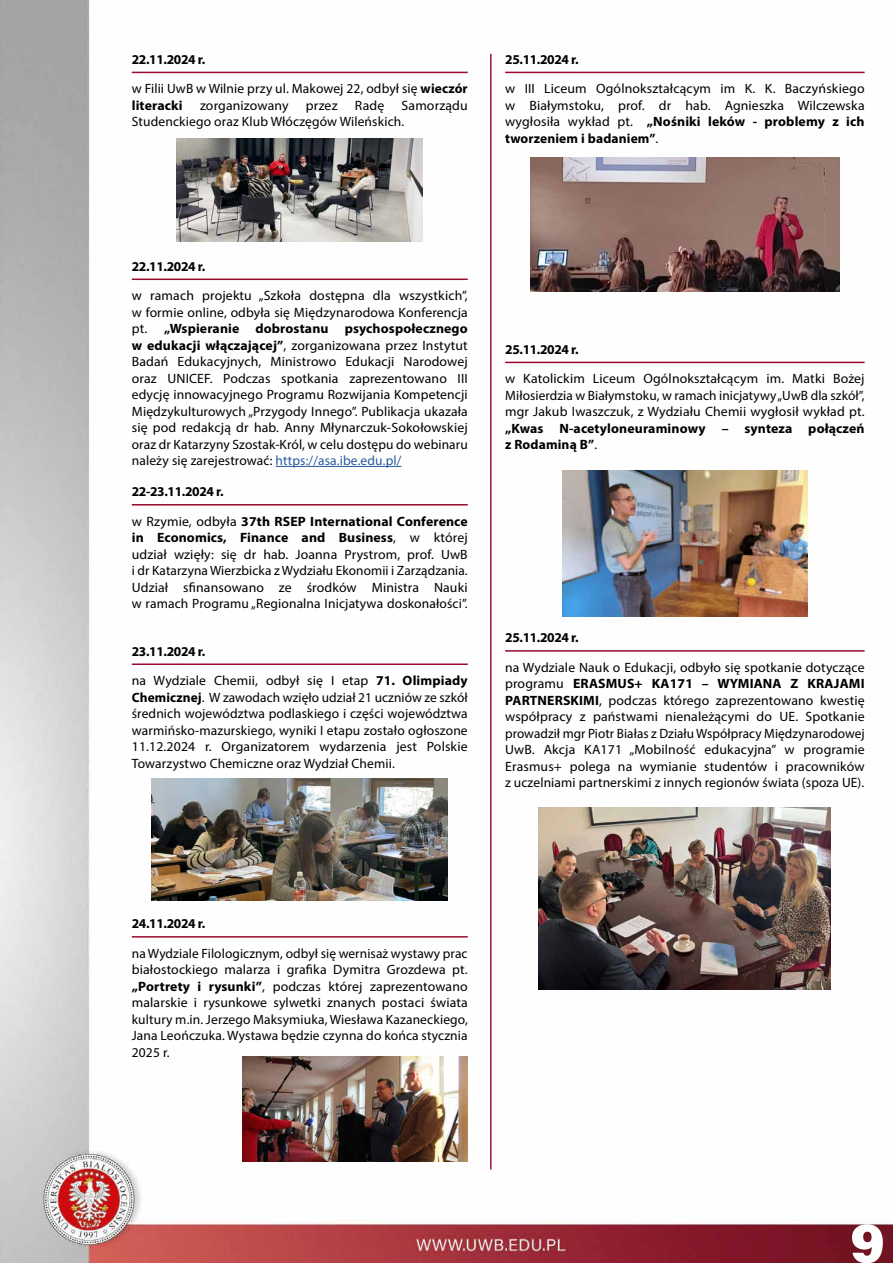
<style>
.page{position:relative;width:893px;height:1263px;background:#fff}
.page>*{position:absolute;margin:0;border:0;box-sizing:border-box;transform-origin:0 0}
.t1{font:57px "Acumin Variable Concept";color:#fff}
.Informator{font:13.5px/16.5px "Myriad Pro";letter-spacing:.01em;color:#000;text-align:justify}
.Daty_z_kreską{font:700 13.5px "Myriad Pro";letter-spacing:-.025em;color:#000}
.s1{font-weight:700}
.s2{color:#275b9b}
</style>
<div class="page">
<img style="left:0;top:0;width:893px;height:1263px">
<hr style="left:490px;top:54px;width:2px;height:1115px;background:#981732">
<hr style="left:132px;top:72px;width:336px;height:1px;background:#990a2c">
<hr style="left:132px;top:279px;width:336px;height:1px;background:#990a2c">
<hr style="left:276px;top:466px;width:125px;height:1px;background:#275b9b">
<hr style="left:132px;top:504px;width:336px;height:1px;background:#990a2c">
<hr style="left:132px;top:663px;width:336px;height:2px;background:#990a2c">
<hr style="left:132px;top:936px;width:336px;height:1px;background:#990a2c">
<img style="left:177px;top:139px;width:246px;height:102px">
<img style="left:152px;top:779px;width:296px;height:121px">
<img style="left:242px;top:1056px;width:226px;height:105px">
<hr style="left:505px;top:72px;width:360px;height:1px;background:#990a2c">
<hr style="left:505px;top:362px;width:360px;height:1px;background:#990a2c">
<hr style="left:505px;top:650px;width:360px;height:2px;background:#990a2c">
<img style="left:530px;top:157px;width:310px;height:134px">
<img style="left:562px;top:470px;width:246px;height:146px">
<img style="left:539px;top:807px;width:292px;height:183px">
<p class="Daty_z_kreską" style="left:132px;top:51px;width:75px">22.11.2024 r.</p>
<p class="Informator" style="left:132px;top:80px;width:337px">w Filii UwB w Wilnie przy ul. Makowej 22, odbył się <span class="s1">wieczór literacki</span></p>
<p class="Informator" style="left:132px;top:97px;width:337px;text-indent:270px">Samorządu<br>Studenckiego oraz Klub Włóczęgów Wileńskich.</p>
<p class="Informator" style="left:200px;top:97px;width:90px">zorganizowany</p>
<p class="Informator" style="left:306px;top:97px;width:33px">przez</p>
<p class="Informator" style="left:355px;top:97px;width:31px">Radę</p>
<p class="Daty_z_kreską" style="left:505px;top:51px;width:75px">25.11.2024 r.</p>
<p class="Informator" style="left:505px;top:80px;width:361px">w III Liceum Ogólnokształcącym im K. K. Baczyńskiego w Białymstoku, prof. dr hab. Agnieszka Wilczewska wygłosiła wykład pt. <span class="s1">„Nośniki leków - problemy z ich tworzeniem i badaniem”</span>.</p>
<p class="Daty_z_kreską" style="left:132px;top:257px;width:75px">22.11.2024 r.</p>
<p class="Informator" style="left:132px;top:287px;width:337px">w ramach projektu „Szkoła dostępna dla wszystkich”, w formie online, odbyła się Międzynarodowa Konferencja pt. <span class="s1">„Wspieranie dobrostanu psychospołecznego w edukacji włączającej”</span>, zorganizowana przez Instytut Badań Edukacyjnych, Ministrowo Edukacji Narodowej oraz UNICEF. Podczas spotkania zaprezentowano III edycję innowacyjnego Programu Rozwijania Kompetencji Międzykulturowych „Przygody Innego”. Publikacja ukazała się pod redakcją dr hab. Anny Młynarczuk-Sokołowskiej oraz dr Katarzyny Szostak-Król, w celu dostępu do webinaru należy się zarejestrować: <span class="s2">https://asa.ibe.edu.pl/</span></p>
<p class="Daty_z_kreską" style="left:132px;top:483px;width:93px">22-23.11.2024 r.</p>
<p class="Informator" style="left:132px;top:512px;width:337px">w Rzymie, odbyła <span class="s1">37th RSEP International Conference in Economics, Finance and Business</span>, w której udział wzięły: się dr hab. Joanna Prystrom, prof. UwB i dr Katarzyna Wierzbicka z Wydziału Ekonomii i Zarządzania.<br>Udział sfinansowano ze środków Ministra Nauki w ramach Programu „Regionalna Inicjatywa doskonałości”.</p>
<p class="Daty_z_kreską" style="left:132px;top:642px;width:75px">23.11.2024 r.</p>
<p class="Informator" style="left:132px;top:672px;width:337px">na Wydziale Chemii, odbył się I etap <span class="s1">71. Olimpiady Chemicznej</span>. W zawodach wzięło udział 21 uczniów ze szkół średnich województwa podlaskiego i części województwa warmińsko-mazurskiego, wyniki I etapu zostało ogłoszone 11.12.2024 r. Organizatorem wydarzenia jest Polskie Towarzystwo Chemiczne oraz Wydział Chemii.</p>
<p class="Daty_z_kreską" style="left:505px;top:341px;width:75px">25.11.2024 r.</p>
<p class="Informator" style="left:505px;top:370px;width:361px">w Katolickim Liceum Ogólnokształcącym im. Matki Bożej Miłosierdzia w Białymstoku, w ramach inicjatywy „UwB dla szkół”, mgr Jakub Iwaszczuk, z Wydziału Chemii wygłosił wykład pt. <span class="s1">„Kwas N-acetyloneuraminowy – synteza połączeń z Rodaminą B”</span>.</p>
<p class="Daty_z_kreską" style="left:505px;top:629px;width:75px">25.11.2024 r.</p>
<p class="Informator" style="left:505px;top:659px;width:361px">na Wydziale Nauk o Edukacji, odbyło się spotkanie dotyczące programu <span class="s1">ERASMUS+ KA171 – WYMIANA Z KRAJAMI PARTNERSKIMI</span>, podczas którego zaprezentowano kwestię współpracy z państwami nienależącymi do UE. Spotkanie prowadził mgr Piotr Białas z Działu Współpracy Międzynarodowej UwB. Akcja KA171 „Mobilność edukacyjna” w programie Erasmus+ polega na wymianie studentów i pracowników z uczelniami partnerskimi z innych regionów świata (spoza UE).</p>
<p class="Daty_z_kreską" style="left:132px;top:915px;width:75px">24.11.2024 r.</p>
<p class="Informator" style="left:132px;top:944px;width:338px">na Wydziale Filologicznym, odbył się wernisaż wystawy prac białostockiego malarza i grafika Dymitra Grozdewa pt. <span class="s1">„Portrety i rysunki”</span>, podczas której zaprezentowano malarskie i rysunkowe sylwetki znanych postaci świata kultury m.in. Jerzego Maksymiuka, Wiesława Kazaneckiego, Jana Leończuka. Wystawa będzie czynna do końca stycznia 2025 r.</p>
<h1 class="t1" style="left:850px;top:1203px;width:36px">9</h1>
</div>
